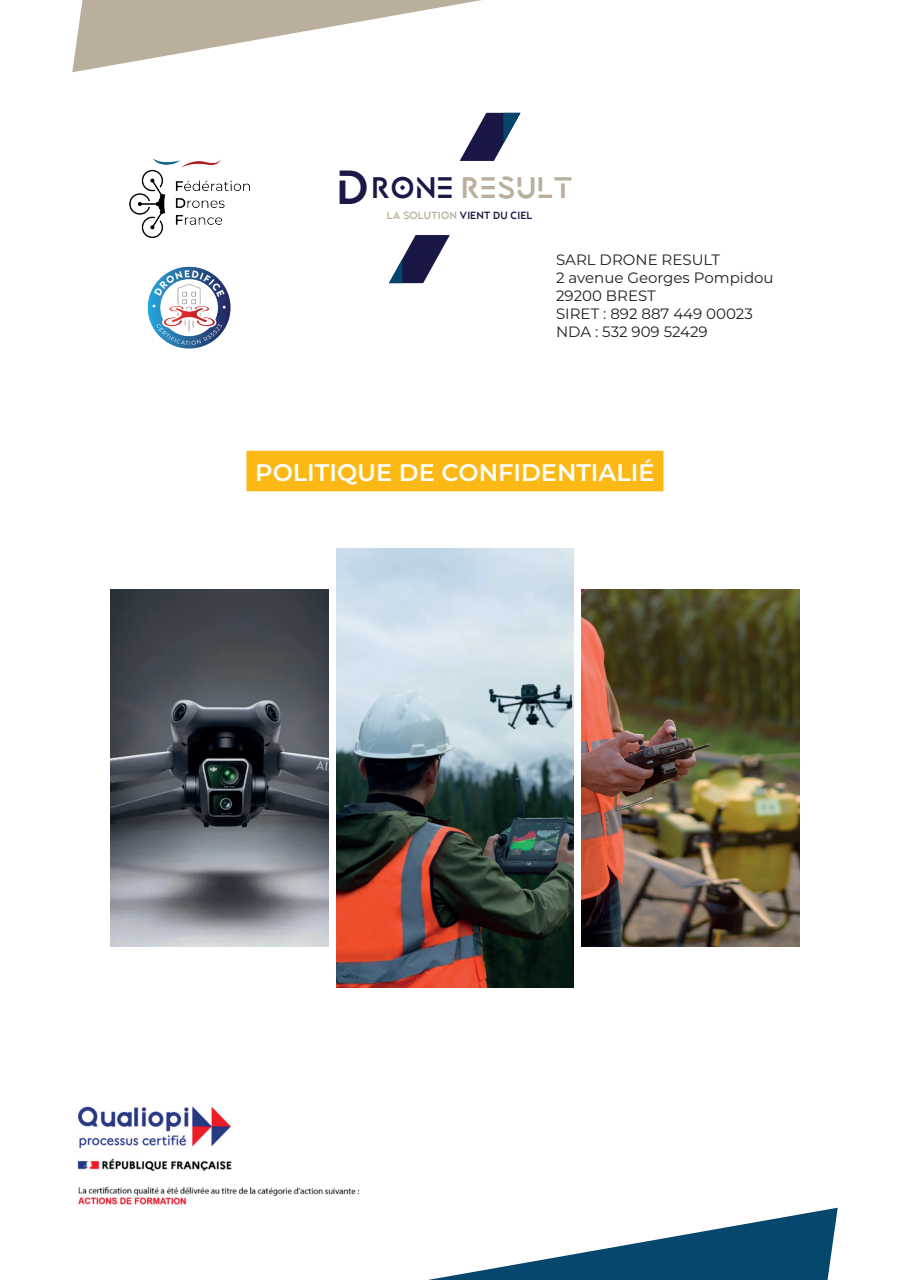
<style>
.page{position:relative;width:910px;height:1280px;background:#fff}
.page>*{position:absolute;margin:0;border:0;box-sizing:border-box;transform-origin:0 0}
.t1{font:47.85px "Lequire DEMO";color:#191846}
.t2{font:29.7px "Lequire DEMO";color:#baaf9b}
.t3{font:600 24px "Montserrat";color:#fff}
.t4{font:15px/18px "Montserrat";color:#231f20}
.t5{font:10.5px "Lequire DEMO";color:#191846}
.s1{color:#191846}
.s2{color:#baaf9b}
</style>
<div class="page">
<svg style="left:72px;top:0;width:410px;height:72px"></svg>
<svg style="left:428px;top:1208px;width:410px;height:72px"></svg>
<div style="left:246px;top:451px;width:417px;height:40px;background:#fcb814"></div>
<img style="left:110px;top:590px;width:218px;height:356px">
<img style="left:337px;top:549px;width:236px;height:438px">
<img style="left:582px;top:590px;width:218px;height:356px">
<svg style="left:460px;top:113px;width:61px;height:48px"></svg>
<svg style="left:389px;top:235px;width:61px;height:48px"></svg>
<img style="left:77px;top:1106px;width:283px;height:99px">
<img style="left:147px;top:266px;width:84px;height:83px">
<img style="left:129px;top:158px;width:121px;height:80px">
<h1 class="t1" style="left:336px;top:169px;width:35px">D</h1>
<h2 class="t2" style="left:371px;top:176px;width:203px"><span class="s1">RONE</span> RESULT</h2>
<p class="t5" style="left:387px;top:212px;width:147px"><span class="s2">LA SOLUTION</span> VIENT DU CIEL</p>
<p class="t4" style="left:556px;top:251px;width:219px">SARL DRONE RESULT<br>2 avenue Georges Pompidou<br>29200 BREST<br>SIRET : 892 887 449 00023<br>NDA : 532 909 52429</p>
<h3 class="t3" style="left:255px;top:455px;width:401px">POLITIQUE DE CONFIDENTIALIÉ</h3>
</div>
